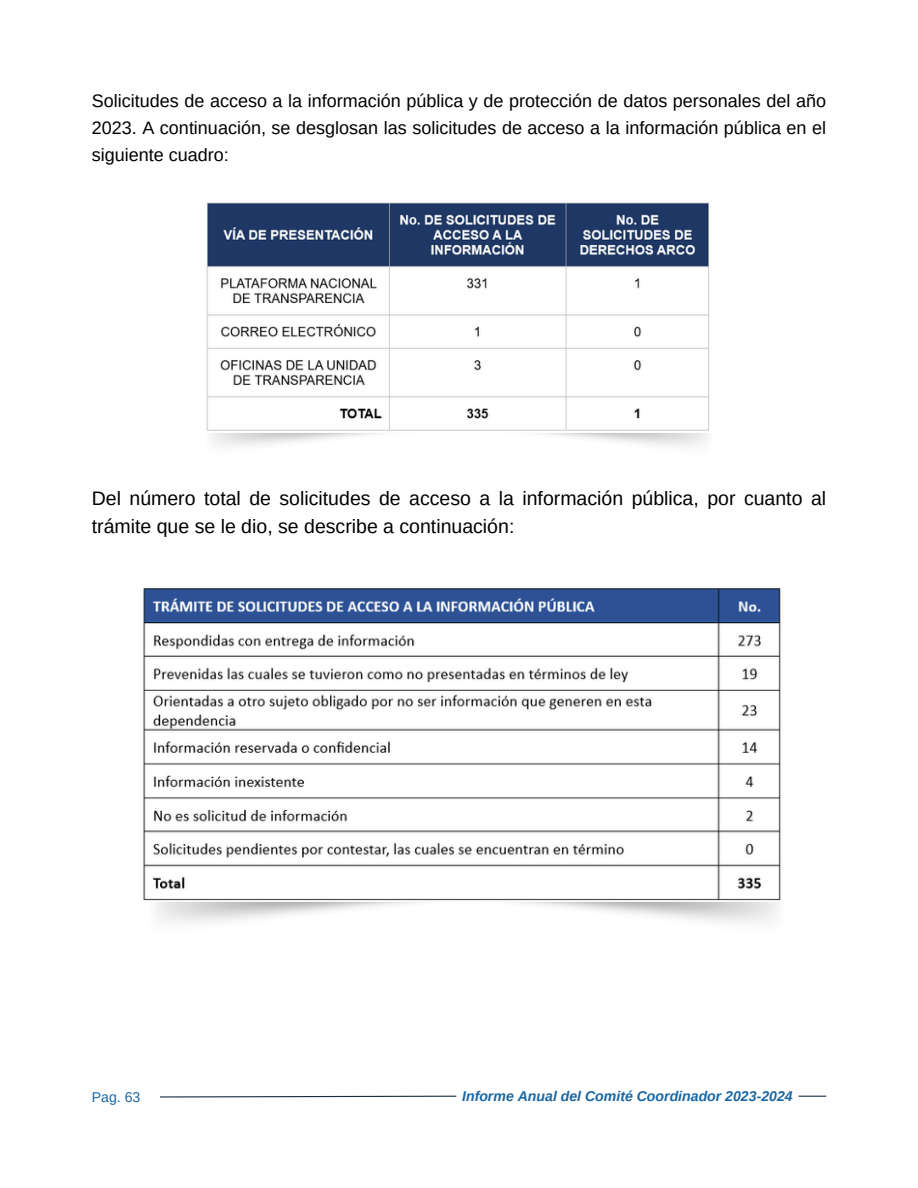
<style>
.page{position:relative;width:918px;height:1188px;background:#fff}
.page>*{position:absolute;margin:0;border:0;box-sizing:border-box;transform-origin:0 0}
.t1{font:19.5px/28.2px "Arimo";color:#000}
.t2{font:18px/27px "Arimo";color:#000;text-align:justify}
.t3{font:italic 700 14.1px "Arimo";color:#1866a4}
.t4{font:14.1px "Arimo";color:#1866a4}
</style>
<div class="page">
<svg style="left:160px;top:1095px;width:297px;height:3px"></svg>
<svg style="left:799px;top:1096px;width:27px;height:1px"></svg>
<img style="left:206px;top:202px;width:504px;height:229px">
<img style="left:143px;top:588px;width:639px;height:313px">
<p class="t2" style="left:92px;top:87px;width:736px">Solicitudes de acceso a la información pública y de protección de datos personales del año 2023. A continuación, se desglosan las solicitudes de acceso a la información pública en el siguiente cuadro:</p>
<p class="t1" style="left:92px;top:484px;width:736px">Del número total de solicitudes de acceso a la información pública, por cuanto al trámite que se le dio, se describe a continuación:</p>
<p class="t4" style="left:92px;top:1089px;width:50px">Pag. 63</p>
<h1 class="t3" style="left:462px;top:1088px;width:332px">Informe Anual del Comité Coordinador 2023-2024</h1>
</div>
